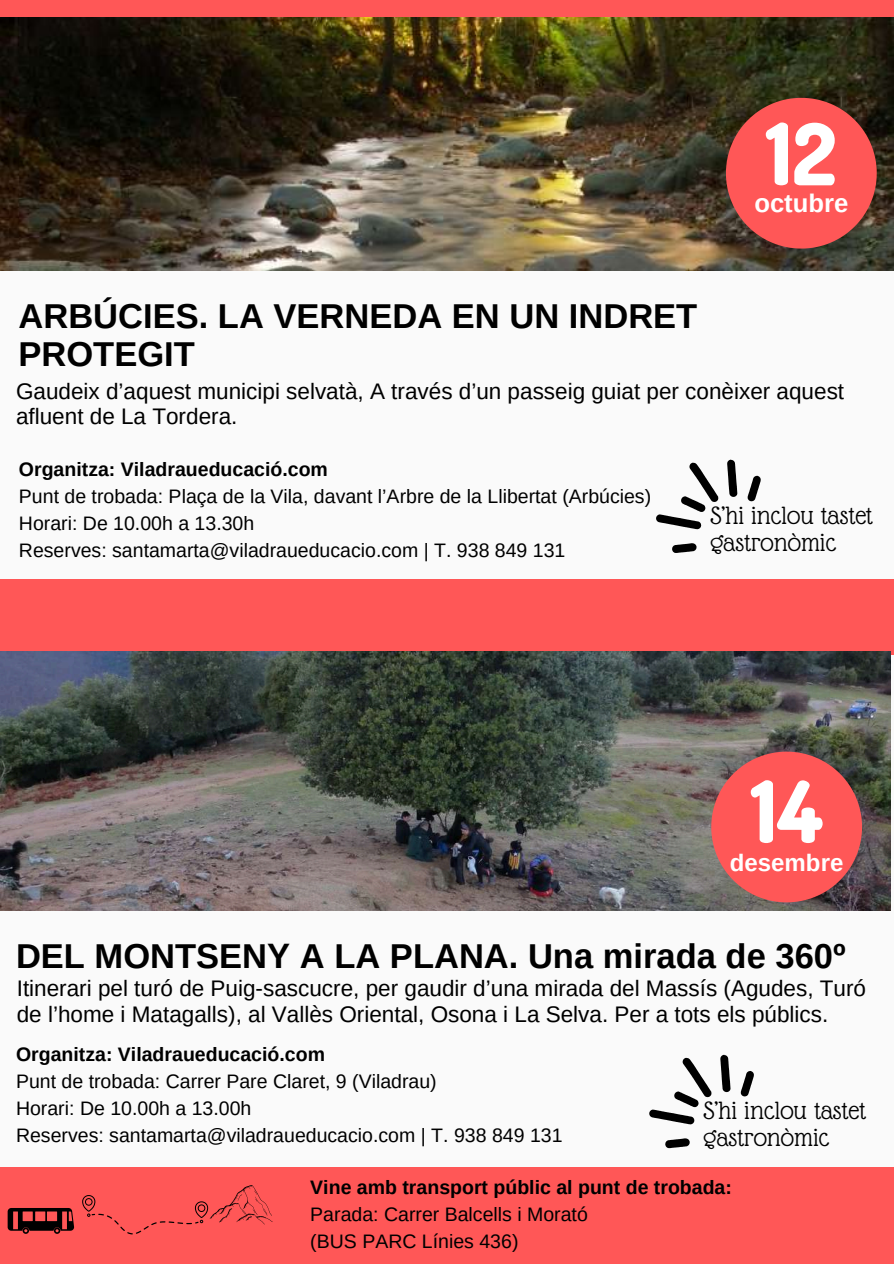
<style>
.page{position:relative;width:894px;height:1264px;background:#fff}
.page>*{position:absolute;margin:0;border:0;box-sizing:border-box;transform-origin:0 0}
.t1{font:800 85.65px "Dosis";color:#fff}
.t2{font:700 34.5px/38.2px "Arimo";color:#000}
.t3{font:27.15px/27px "Glass Antiqua";color:#000}
.t4{font:700 25.65px "Arimo";color:#fff}
.t5{font:700 24px "Arimo";color:#fff}
.t6{font:22.5px/25.8px "Arimo";color:#000}
.t7{font:19.5px/27px "Arimo";color:#000}
.t8{font:700 19.5px "Arimo";color:#000}
</style>
<div class="page">
<div style="left:0;top:0;width:893px;height:1263px;background:#fafafa"></div>
<div style="left:0;top:579px;width:893px;height:75px;background:#ff5757"></div>
<div style="left:0;top:1167px;width:893px;height:96px;background:#ff5757"></div>
<img style="left:0;top:651px;width:889px;height:259px">
<div style="left:0;top:0;width:893px;height:19px;background:#ff5757"></div>
<svg style="left:711px;top:751px;width:150px;height:151px;background:#dc5857"></svg>
<svg style="left:82px;top:1185px;width:190px;height:49px"></svg>
<svg style="left:8px;top:1208px;width:66px;height:25px"></svg>
<svg style="left:649px;top:1054px;width:104px;height:94px"></svg>
<img style="left:0;top:17px;width:893px;height:254px">
<svg style="left:725px;top:98px;width:151px;height:150px;background:#d44f4b"></svg>
<svg style="left:656px;top:459px;width:104px;height:94px"></svg>
<h1 class="t1" style="left:765px;top:97px;width:72px">12</h1>
<h2 class="t2" style="left:18px;top:297px;width:680px">ARBÚCIES. LA VERNEDA EN UN INDRET<br>PROTEGIT</h2>
<h3 class="t4" style="left:754px;top:189px;width:95px">octubre</h3>
<p class="t6" style="left:16px;top:378px;width:829px">Gaudeix d’aquest municipi selvatà, A través d’un passeig guiat per conèixer aquest afluent de La Tordera.</p>
<p class="t8" style="left:19px;top:458px;width:310px">Organitza: Viladraueducació.com</p>
<p class="t7" style="left:19px;top:482px;width:633px">Punt de trobada: Plaça de la Vila, davant l’Arbre de la Llibertat (Arbúcies)<br>Horari: De 10.00h a 13.30h<br>Reserves: santamarta@viladraueducacio.com | T. 938 849 131</p>
<h3 class="t3" style="left:710px;top:501px;width:164px">S’hi inclou tastet gastronòmic</h3>
<h1 class="t1" style="left:750px;top:755px;width:73px">14</h1>
<p class="t5" style="left:729px;top:849px;width:115px">desembre</p>
<h2 class="t2" style="left:16px;top:936px;width:830px">DEL MONTSENY A LA PLANA. Una mirada de 360º</h2>
<p class="t6" style="left:17px;top:975px;width:850px">Itinerari pel turó de Puig-sascucre, per gaudir d’una mirada del Massís (Agudes, Turó de l’home i Matagalls), al Vallès Oriental, Osona i La Selva. Per a tots els públics.</p>
<p class="t8" style="left:16px;top:1043px;width:310px">Organitza: Viladraueducació.com</p>
<p class="t7" style="left:16px;top:1067px;width:548px">Punt de trobada: Carrer Pare Claret, 9 (Viladrau)<br>Horari: De 10.00h a 13.00h<br>Reserves: santamarta@viladraueducacio.com | T. 938 849 131</p>
<h3 class="t3" style="left:703px;top:1096px;width:164px">S’hi inclou tastet gastronòmic</h3>
<p class="t8" style="left:310px;top:1176px;width:423px">Vine amb transport públic al punt de trobada:</p>
<p class="t7" style="left:310px;top:1201px;width:279px">Parada: Carrer Balcells i Morató (BUS PARC Línies 436)</p>
</div>
